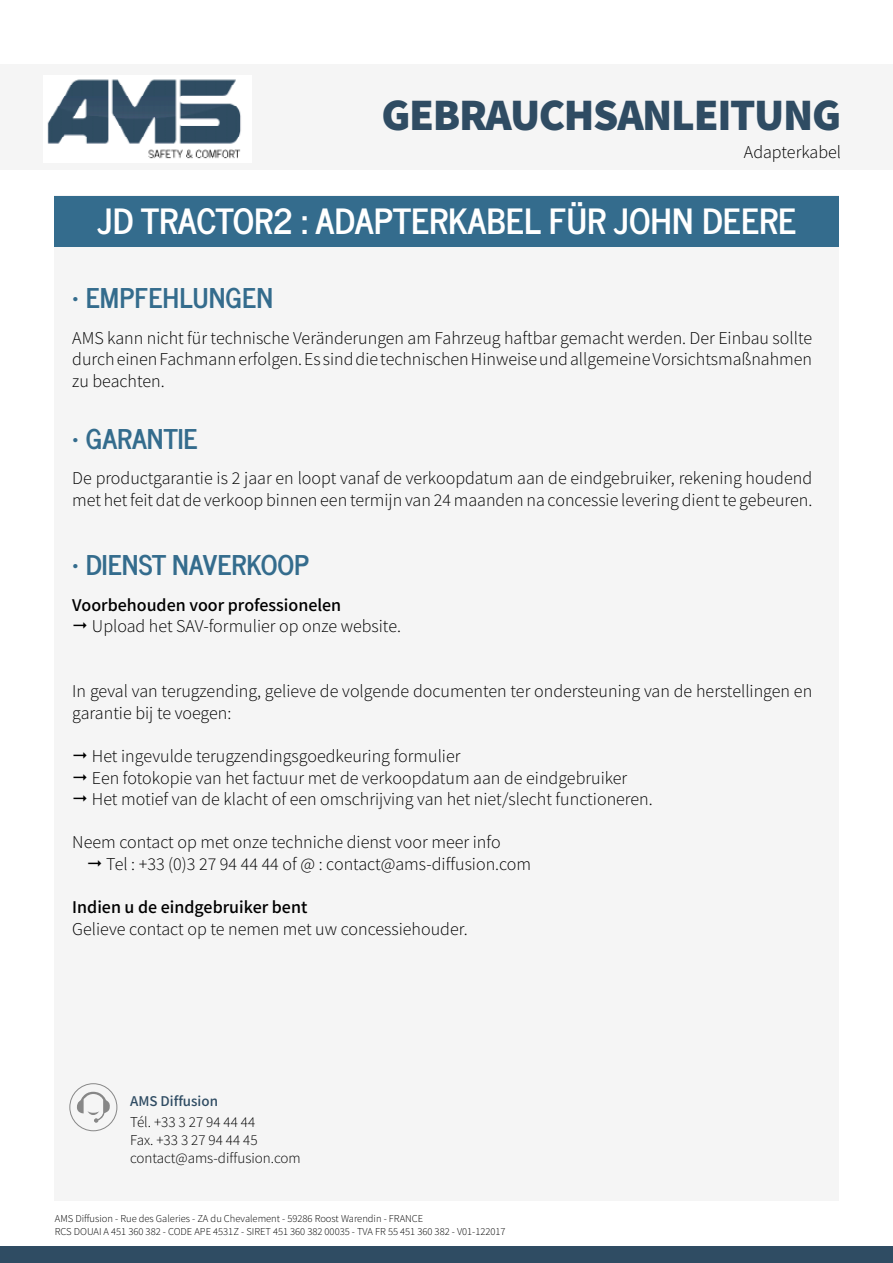
<style>
.page{position:relative;width:893px;height:1263px;background:#fff}
.page>*{position:absolute;margin:0;border:0;box-sizing:border-box;transform-origin:0 0}
.t1{font:900 45px "Mada";letter-spacing:-.03em;color:#2f4c63}
.t2{font:700 34.5px "News Cycle";color:#fff}
.t3{font:700 27px "News Cycle";color:#346c8d}
.t4{font:300 18px/21.6px "Mada";color:#000}
.t5{font:500 18px "Mada";color:#000}
.t6{font:300 15px/18px "Mada";color:#000}
.t7{font:500 15px "Mada";color:#2f4c63}
.t8{font:300 10.5px/12.6px "Mada";color:#000}
</style>
<div class="page">
<div style="left:55px;top:196px;width:784px;height:1005px;background:#f5f5f5"></div>
<div style="left:55px;top:196px;width:784px;height:50px;background:#346c8d"></div>
<div style="left:0;top:64px;width:893px;height:106px;background:#f5f5f5"></div>
<img style="left:47px;top:79px;width:194px;height:80px">
<div style="left:69px;top:1083px;width:48px;height:48px;border:1px solid #878787;border-radius:50%"></div>
<svg style="left:77px;top:1092px;width:33px;height:31px"></svg>
<div style="left:0;top:1247px;width:893px;height:16px;background:#2f4c63"></div>
<h1 class="t1" style="left:381px;top:89px;width:461px">GEBRAUCHSANLEITUNG</h1>
<p class="t4" style="left:744px;top:142px;width:99px">Adapterkabel</p>
<h2 class="t2" style="left:97px;top:190px;width:700px">JD TRACTOR2 : ADAPTERKABEL FÜR JOHN DEERE</h2>
<h3 class="t3" style="left:72px;top:274px;width:202px">• EMPFEHLUNGEN</h3>
<p class="t4" style="left:72px;top:328px;width:741px;text-align:justify">AMS kann nicht für technische Veränderungen am Fahrzeug haftbar gemacht werden. Der Einbau sollte durch einen Fachmann erfolgen. Es sind die technischen Hinweise und allgemeine Vorsichtsmaßnahmen zu beachten.</p>
<h3 class="t3" style="left:72px;top:415px;width:127px">• GARANTIE</h3>
<p class="t4" style="left:72px;top:468px;width:741px">De productgarantie is 2 jaar en loopt vanaf de verkoopdatum aan de eindgebruiker, rekening houdend met het feit dat de verkoop binnen een termijn van 24 maanden na concessie levering dient te gebeuren.</p>
<h3 class="t3" style="left:72px;top:541px;width:239px">• DIENST NAVERKOOP</h3>
<p class="t5" style="left:72px;top:595px;width:270px">Voorbehouden voor professionelen</p>
<p class="t4" style="left:92px;top:616px;width:311px">Upload het SAV-formulier op onze website.</p>
<p class="t4" style="left:72px;top:681px;width:741px">In geval van terugzending, gelieve de volgende documenten ter ondersteuning van de herstellingen en garantie bij te voegen:</p>
<p class="t4" style="left:92px;top:746px;width:562px">Het ingevulde terugzendingsgoedkeuring formulier<br>Een fotokopie van het factuur met de verkoopdatum aan de eindgebruiker<br>Het motief van de klacht of een omschrijving van het niet/slecht functioneren.</p>
<p class="t4" style="left:106px;top:832px;width:426px;text-indent:-34px">Neem contact op met onze techniche dienst voor meer info<br>Tel : +33 (0)3 27 94 44 44 of @ : contact@ams-diffusion.com</p>
<p class="t5" style="left:72px;top:897px;width:237px">Indien u de eindgebruiker bent</p>
<p class="t4" style="left:72px;top:919px;width:397px">Gelieve contact op te nemen met uw concessiehouder.</p>
<p class="t7" style="left:130px;top:1093px;width:89px">AMS Diffusion</p>
<p class="t6" style="left:130px;top:1114px;width:172px">Tél. +33 3 27 94 44 44<br>Fax. +33 3 27 94 44 45 contact@ams-diffusion.com</p>
<p class="t8" style="left:55px;top:1213px;width:452px">AMS Diffusion - Rue des Galeries - ZA du Chevalement - 59286 Roost Warendin - FRANCE<br>RCS DOUAI A 451 360 382 - CODE APE 4531Z - SIRET 451 360 382 00035 - TVA FR 55 451 360 382 - V01-122017</p>
</div>
